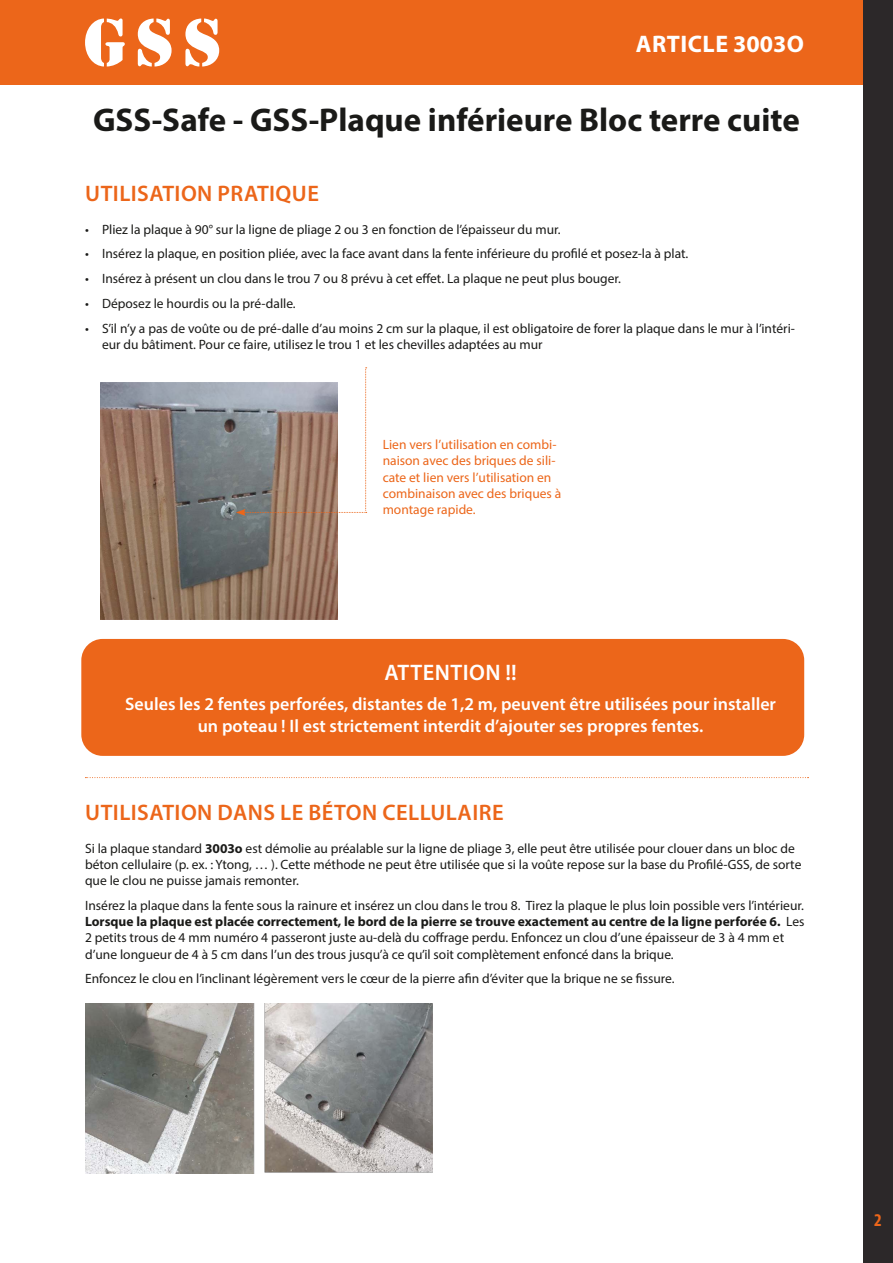
<style>
.page{position:relative;width:893px;height:1263px;background:#fff}
.page>*{position:absolute;margin:0;border:0;box-sizing:border-box;transform-origin:0 0}
.t1{font:700 33px "Myriad Pro";color:#1a1a18}
.t2{font:700 24px "Myriad Pro";letter-spacing:.02em;color:#fff}
.t3{font:600 22.5px "Myriad Pro";letter-spacing:.02em;color:#ec661a}
.t4{font:600 22.5px "Myriad Pro";letter-spacing:.02em;color:#fff}
.t5{font:600 18px/21.6px "Myriad Pro";color:#fff;text-align:center}
.t6{font:700 condensed 18px "Myriad Pro";color:#ec661a}
.t7{font:13.5px/16.2px "Myriad Pro";color:#1a1a18}
.t8{font:13.5px/16.2px "Myriad Pro";color:#ec661a}
.s1{font-weight:700}
</style>
<div class="page">
<div style="left:0;top:0;width:893px;height:85px;background:#ec661a"></div>
<div style="left:863px;top:0;width:30px;height:1263px;background:#2c2829"></div>
<svg style="left:85px;top:777px;width:723px;height:1px"></svg>
<svg style="left:85px;top:19px;width:40px;height:48px"></svg>
<svg style="left:138px;top:19px;width:34px;height:48px"></svg>
<svg style="left:185px;top:19px;width:34px;height:48px"></svg>
<img style="left:101px;top:382px;width:237px;height:238px">
<svg style="left:236px;top:367px;width:131px;height:149px"></svg>
<div style="left:81px;top:639px;width:723px;height:117px;background:#ec661a;border-radius:21px"></div>
<img style="left:85px;top:1003px;width:347px;height:170px">
<h2 class="t2" style="left:636px;top:28px;width:170px">ARTICLE 3003O</h2>
<h1 class="t1" style="left:93px;top:98px;width:708px">GSS-Safe - GSS-Plaque inférieure Bloc terre cuite</h1>
<h3 class="t3" style="left:85px;top:179px;width:235px">UTILISATION PRATIQUE</h3>
<p class="t7" style="left:85px;top:221px;width:477px">• Pliez la plaque à 90° sur la ligne de pliage 2 ou 3 en fonction de l’épaisseur du mur.</p>
<p class="t7" style="left:85px;top:246px;width:605px">• Insérez la plaque, en position pliée, avec la face avant dans la fente inférieure du profilé et posez-la à plat.</p>
<p class="t7" style="left:85px;top:270px;width:537px">• Insérez à présent un clou dans le trou 7 ou 8 prévu à cet effet. La plaque ne peut plus bouger.</p>
<p class="t7" style="left:85px;top:295px;width:212px">• Déposez le hourdis ou la pré-dalle.</p>
<p class="t7" style="left:102px;top:320px;width:694px;text-indent:-17px">• S’il n’y a pas de voûte ou de pré-dalle d’au moins 2 cm sur la plaque, il est obligatoire de forer la plaque dans le mur à l’intéri&shy;eur du bâtiment. Pour ce faire, utilisez le trou 1 et les chevilles adaptées au mur</p>
<p class="t8" style="left:383px;top:436px;width:180px">Lien vers l’utilisation en combi&shy;naison avec des briques de sili&shy;cate et lien vers l’utilisation en combinaison avec des briques à montage rapide.</p>
<h3 class="t4" style="left:385px;top:658px;width:134px">ATTENTION !!</h3>
<h3 class="t5" style="left:125px;top:693px;width:652px">Seules les 2 fentes perforées, distantes de 1,2 m, peuvent être utilisées pour installer un poteau ! Il est strictement interdit d’ajouter ses propres fentes.</h3>
<h3 class="t3" style="left:85px;top:798px;width:420px">UTILISATION DANS LE BÉTON CELLULAIRE</h3>
<p class="t7" style="left:85px;top:840px;width:718px">Si la plaque standard <span class="s1">3003o</span> est démolie au préalable sur la ligne de pliage 3, elle peut être utilisée pour clouer dans un bloc de béton cellulaire (p. ex. : Ytong, … ). Cette méthode ne peut être utilisée que si la voûte repose sur la base du Profilé-GSS, de sorte que le clou ne puisse jamais remonter.</p>
<p class="t7" style="left:85px;top:897px;width:721px">Insérez la plaque dans la fente sous la rainure et insérez un clou dans le trou 8. Tirez la plaque le plus loin possible vers l’intérieur.<br><span class="s1">Lorsque la plaque est placée correctement, le bord de la pierre se trouve exactement au centre de la ligne perforée 6.</span> Les 2 petits trous de 4 mm numéro 4 passeront juste au-delà du coffrage perdu. Enfoncez un clou d’une épaisseur de 3 à 4 mm et d’une longueur de 4 à 5 cm dans l’un des trous jusqu’à ce qu’il soit complètement enfoncé dans la brique.</p>
<p class="t7" style="left:85px;top:970px;width:591px">Enfoncez le clou en l’inclinant légèrement vers le cœur de la pierre afin d’éviter que la brique ne se fissure.</p>
<h3 class="t6" style="left:874px;top:1209px;width:9px">2</h3>
</div>
